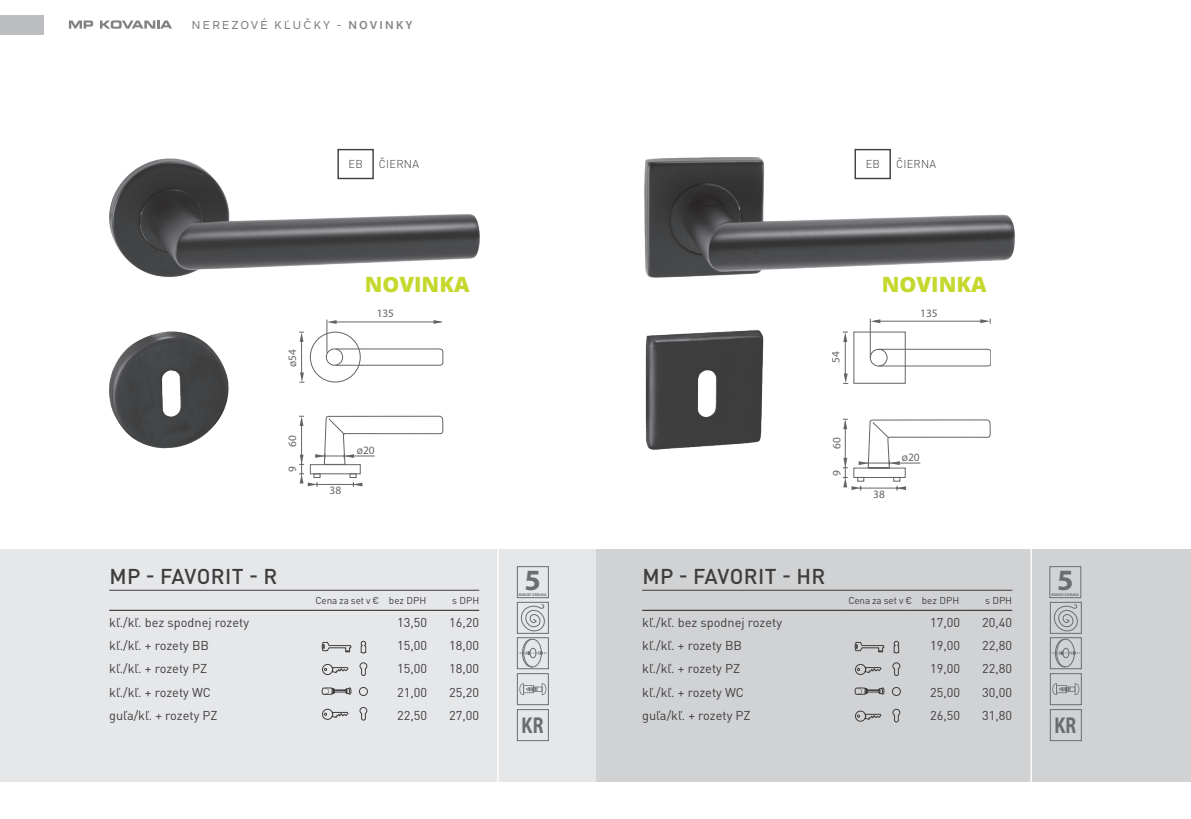
<style>
.page{position:relative;width:1191px;height:819px;background:#fff}
.page>*{position:absolute;margin:0;border:0;box-sizing:border-box;transform-origin:0 0}
.t1{font:700 29.57px "Myriad Pro";color:#6c6d70}
.t2{font:700 23.1px "Myriad Pro";color:#6c6d70;scale:.78 1}
.produkt_nadpis{font:500 21.18px "DIN Pro";letter-spacing:.02em;color:#3e3e3f}
.t3{font:800 21px "Open Sans";color:#c4d82d}
.tabulka_text{font:12.78px "DIN Pro";color:#3e3e3f}
.t4{font:11.38px "Myriad Pro";color:#231f20}
.t5{font:500 11.38px "Nolan Next";letter-spacing:.2em;color:#808285}
.farby{font:300 11.38px "DIN Pro";letter-spacing:.02em;color:#3e3e3f}
.tabulka{font:9.97px "DIN Pro";letter-spacing:-.01em;color:#3e3e3f}
.t6{font:700 3.85px "Myriad Pro";color:#6c6d70}
.s1{font-weight:700}
</style>
<div class="page">
<div style="left:0;top:15px;width:44px;height:19px;background:#bcbdc0"></div>
<svg style="left:69px;top:21px;width:24px;height:8px"></svg>
<svg style="left:100px;top:20px;width:72px;height:9px"></svg>
<div style="left:595px;top:549px;width:596px;height:232px;background:#d1d2d4"></div>
<div style="left:0;top:549px;width:595px;height:232px;background:#e6e7e9"></div>
<hr style="left:109px;top:590px;width:206px;height:1px;background:#3e3e3f">
<hr style="left:315px;top:590px;width:60px;height:1px;background:#3e3e3f">
<hr style="left:375px;top:590px;width:52px;height:1px;background:#3e3e3f">
<hr style="left:427px;top:590px;width:52px;height:1px;background:#3e3e3f">
<hr style="left:109px;top:610px;width:206px;height:1px;background:#231f20">
<hr style="left:315px;top:610px;width:60px;height:1px;background:#231f20">
<hr style="left:375px;top:610px;width:52px;height:1px;background:#231f20">
<hr style="left:427px;top:610px;width:52px;height:1px;background:#231f20">
<hr style="left:642px;top:590px;width:205px;height:1px;background:#3e3e3f">
<hr style="left:847px;top:590px;width:61px;height:1px;background:#3e3e3f">
<hr style="left:908px;top:590px;width:52px;height:1px;background:#3e3e3f">
<hr style="left:960px;top:590px;width:52px;height:1px;background:#3e3e3f">
<hr style="left:642px;top:610px;width:205px;height:1px;background:#231f20">
<hr style="left:847px;top:610px;width:61px;height:1px;background:#231f20">
<hr style="left:908px;top:610px;width:52px;height:1px;background:#231f20">
<hr style="left:960px;top:610px;width:52px;height:1px;background:#231f20">
<hr style="left:497px;top:537px;width:1px;height:261px;background:#fff">
<svg style="left:322px;top:687px;width:29px;height:8px"></svg>
<svg style="left:321px;top:641px;width:30px;height:11px"></svg>
<div style="left:322px;top:664px;width:11px;height:10px;border:1px solid #3e3e3f;border-radius:50%"></div>
<svg style="left:324px;top:666px;width:24px;height:7px"></svg>
<div style="left:322px;top:709px;width:11px;height:10px;border:1px solid #3e3e3f;border-radius:50%"></div>
<svg style="left:324px;top:711px;width:24px;height:7px"></svg>
<svg style="left:360px;top:640px;width:7px;height:13px"></svg>
<svg style="left:359px;top:662px;width:8px;height:14px"></svg>
<svg style="left:359px;top:707px;width:8px;height:13px"></svg>
<div style="left:359px;top:687px;width:9px;height:8px;border:1px solid #3e3e3f;border-radius:50%"></div>
<svg style="left:854px;top:687px;width:30px;height:8px"></svg>
<svg style="left:854px;top:641px;width:30px;height:11px"></svg>
<div style="left:855px;top:664px;width:11px;height:10px;border:1px solid #3e3e3f;border-radius:50%"></div>
<svg style="left:857px;top:666px;width:24px;height:7px"></svg>
<div style="left:855px;top:710px;width:11px;height:11px;border:1px solid #3e3e3f;border-radius:50%"></div>
<svg style="left:857px;top:713px;width:24px;height:7px"></svg>
<svg style="left:893px;top:640px;width:6px;height:13px"></svg>
<svg style="left:892px;top:662px;width:8px;height:14px"></svg>
<svg style="left:892px;top:708px;width:8px;height:14px"></svg>
<div style="left:892px;top:687px;width:8px;height:8px;border:1px solid #3e3e3f;border-radius:50%"></div>
<hr style="left:1030px;top:547px;width:1px;height:261px;background:#fff">
<div style="left:517px;top:709px;width:32px;height:32px;border:1px solid #6c6d70"></div>
<div style="left:1049px;top:709px;width:32px;height:32px;border:1px solid #6c6d70"></div>
<svg style="left:519px;top:639px;width:28px;height:28px"></svg>
<div style="left:517px;top:637px;width:32px;height:32px;border:1px solid #6c6d70"></div>
<svg style="left:1051px;top:639px;width:28px;height:28px"></svg>
<div style="left:1049px;top:637px;width:32px;height:32px;border:1px solid #6c6d70"></div>
<div style="left:517px;top:673px;width:32px;height:32px;border:1px solid #6c6d70"></div>
<svg style="left:519px;top:683px;width:28px;height:12px"></svg>
<div style="left:1049px;top:673px;width:32px;height:32px;border:1px solid #6c6d70"></div>
<svg style="left:1052px;top:683px;width:27px;height:12px"></svg>
<div style="left:517px;top:566px;width:32px;height:32px;border:1px solid #6c6d70"></div>
<div style="left:517px;top:602px;width:32px;height:31px;border:1px solid #6c6d70"></div>
<svg style="left:519px;top:604px;width:27px;height:28px"></svg>
<div style="left:1049px;top:602px;width:32px;height:31px;border:1px solid #6c6d70"></div>
<svg style="left:1052px;top:604px;width:27px;height:28px"></svg>
<div style="left:1049px;top:566px;width:32px;height:32px;border:1px solid #6c6d70"></div>
<img style="left:644px;top:148px;width:371px;height:302px">
<img style="left:109px;top:148px;width:371px;height:301px">
<div style="left:337px;top:149px;width:37px;height:30px;border:1px solid #3e3e3f"></div>
<div style="left:854px;top:149px;width:37px;height:30px;border:1px solid #3e3e3f"></div>
<hr style="left:326px;top:319px;width:1px;height:34px;background:#231f20">
<hr style="left:332px;top:321px;width:109px;height:1px;background:#231f20">
<svg style="left:327px;top:320px;width:9px;height:4px"></svg>
<svg style="left:433px;top:320px;width:10px;height:4px"></svg>
<svg style="left:299px;top:331px;width:144px;height:156px"></svg>
<svg style="left:842px;top:318px;width:149px;height:172px"></svg>
<p class="t5" style="left:192px;top:18px;width:222px">NEREZOVÉ KĽUČKY - <span class="s1">NOVINKY</span></p>
<p class="farby" style="left:348px;top:155px;width:16px">EB</p>
<p class="farby" style="left:379px;top:155px;width:42px">ČIERNA</p>
<p class="farby" style="left:865px;top:155px;width:16px">EB</p>
<p class="farby" style="left:896px;top:155px;width:42px">ČIERNA</p>
<h3 class="t3" style="left:365px;top:268px;width:106px">NOVINKA</h3>
<h3 class="t3" style="left:881px;top:268px;width:106px">NOVINKA</h3>
<p class="t4" style="left:377px;top:306px;width:19px">135</p>
<p class="t4" style="left:920px;top:306px;width:19px">135</p>
<p class="t4" style="left:285px;top:367px;width:19px;rotate:-90deg">ø54</p>
<p class="t4" style="left:828px;top:363px;width:13px;rotate:-90deg">54</p>
<p class="t4" style="left:285px;top:447px;width:13px;rotate:-90deg">60</p>
<p class="t4" style="left:285px;top:472px;width:7px;rotate:-90deg">9</p>
<p class="t4" style="left:357px;top:442px;width:19px">ø20</p>
<p class="t4" style="left:829px;top:448px;width:13px;rotate:-90deg">60</p>
<p class="t4" style="left:829px;top:476px;width:7px;rotate:-90deg">9</p>
<p class="t4" style="left:902px;top:450px;width:19px">ø20</p>
<p class="t4" style="left:329px;top:483px;width:13px">38</p>
<p class="t4" style="left:873px;top:487px;width:13px">38</p>
<p class="produkt_nadpis" style="left:109px;top:559px;width:169px">MP - FAVORIT - R</p>
<h1 class="t1" style="left:524px;top:560px;width:18px">5</h1>
<p class="produkt_nadpis" style="left:642px;top:559px;width:184px">MP - FAVORIT - HR</p>
<h1 class="t1" style="left:1057px;top:560px;width:18px">5</h1>
<p class="tabulka" style="left:315px;top:592px;width:112px">Cena za set v € bez DPH</p>
<p class="tabulka" style="left:452px;top:592px;width:29px">s DPH</p>
<p class="t6" style="left:519px;top:592px;width:29px">ROKOV ZÁRUKA</p>
<p class="tabulka" style="left:848px;top:592px;width:112px">Cena za set v € bez DPH</p>
<p class="tabulka" style="left:985px;top:592px;width:29px">s DPH</p>
<p class="t6" style="left:1051px;top:592px;width:29px">ROKOV ZÁRUKA</p>
<p class="tabulka_text" style="left:109px;top:612px;width:141px">kľ./kľ. bez spodnej rozety</p>
<p class="tabulka_text" style="left:397px;top:612px;width:31px">13,50</p>
<p class="tabulka_text" style="left:449px;top:612px;width:31px">16,20</p>
<p class="tabulka_text" style="left:109px;top:635px;width:101px">kľ./kľ. + rozety BB</p>
<p class="tabulka_text" style="left:397px;top:635px;width:31px">15,00</p>
<p class="tabulka_text" style="left:449px;top:635px;width:31px">18,00</p>
<p class="tabulka_text" style="left:109px;top:658px;width:99px">kľ./kľ. + rozety PZ</p>
<p class="tabulka_text" style="left:397px;top:658px;width:31px">15,00</p>
<p class="tabulka_text" style="left:449px;top:658px;width:31px">18,00</p>
<p class="tabulka_text" style="left:109px;top:682px;width:103px">kľ./kľ. + rozety WC</p>
<p class="tabulka_text" style="left:397px;top:682px;width:31px">21,00</p>
<p class="tabulka_text" style="left:449px;top:682px;width:31px">25,20</p>
<p class="tabulka_text" style="left:109px;top:705px;width:110px">guľa/kľ. + rozety PZ</p>
<p class="tabulka_text" style="left:397px;top:705px;width:31px">22,50</p>
<p class="tabulka_text" style="left:449px;top:705px;width:31px">27,00</p>
<p class="tabulka_text" style="left:642px;top:612px;width:141px">kľ./kľ. bez spodnej rozety</p>
<p class="tabulka_text" style="left:930px;top:612px;width:31px">17,00</p>
<p class="tabulka_text" style="left:982px;top:612px;width:31px">20,40</p>
<p class="tabulka_text" style="left:642px;top:635px;width:101px">kľ./kľ. + rozety BB</p>
<p class="tabulka_text" style="left:930px;top:635px;width:31px">19,00</p>
<p class="tabulka_text" style="left:982px;top:635px;width:31px">22,80</p>
<p class="tabulka_text" style="left:642px;top:658px;width:99px">kľ./kľ. + rozety PZ</p>
<p class="tabulka_text" style="left:930px;top:658px;width:31px">19,00</p>
<p class="tabulka_text" style="left:982px;top:658px;width:31px">22,80</p>
<p class="tabulka_text" style="left:642px;top:682px;width:103px">kľ./kľ. + rozety WC</p>
<p class="tabulka_text" style="left:930px;top:682px;width:31px">25,00</p>
<p class="tabulka_text" style="left:982px;top:682px;width:31px">30,00</p>
<p class="tabulka_text" style="left:642px;top:705px;width:110px">guľa/kľ. + rozety PZ</p>
<p class="tabulka_text" style="left:930px;top:705px;width:31px">26,50</p>
<p class="tabulka_text" style="left:982px;top:705px;width:31px">31,80</p>
<h2 class="t2" style="left:521px;top:710px;width:29px">KR</h2>
<h2 class="t2" style="left:1054px;top:710px;width:29px">KR</h2>
</div>
